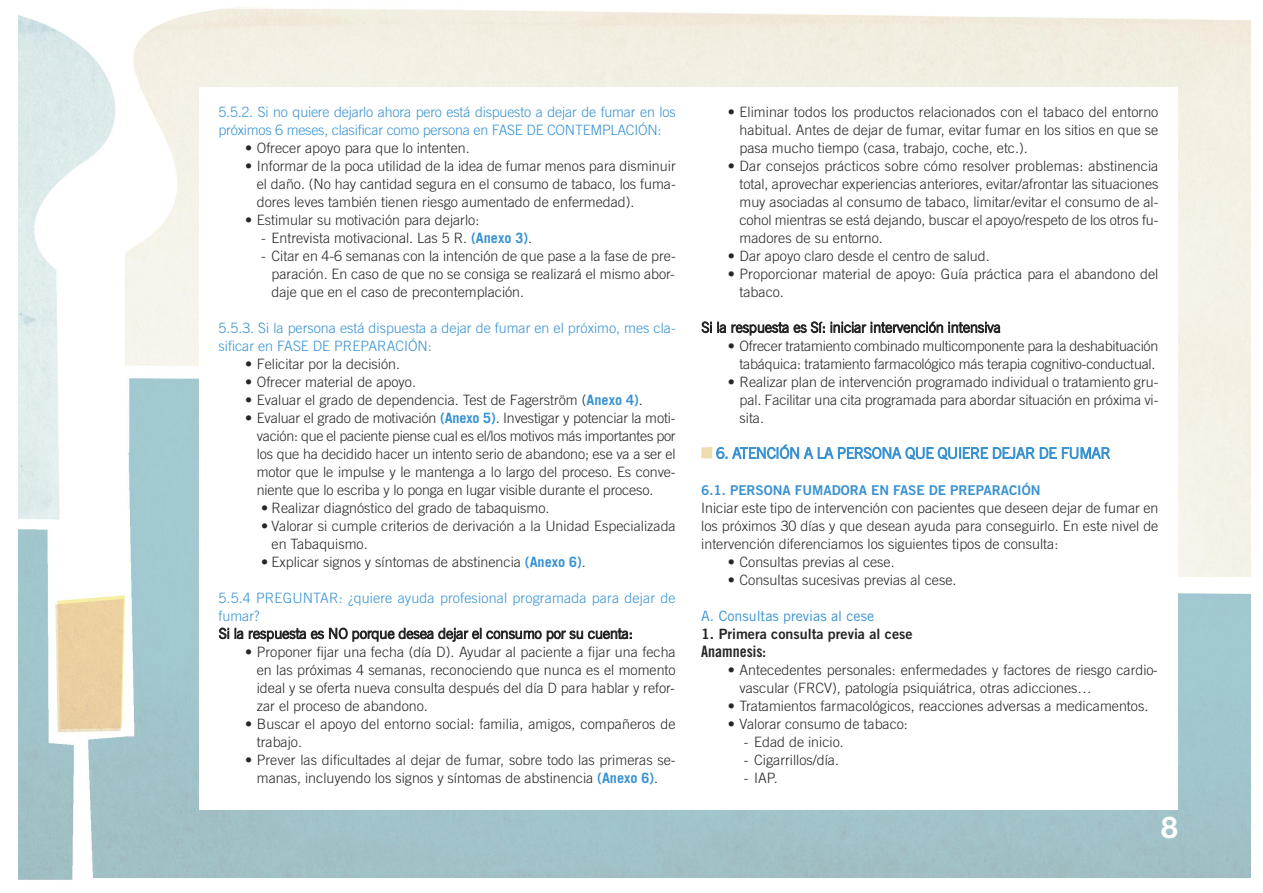
<style>
.page{position:relative;width:1263px;height:893px;background:#fff}
.page>*{position:absolute;margin:0;border:0;box-sizing:border-box;transform-origin:0 0}
.t1{font:700 30px "Helvetica Neue LT Std";color:#fff}
.t2{font:15.75px "Trade Gothic LT Std Bd Cn 20";color:#272627}
.t3{font:300 15px "Trade Gothic LT Std";letter-spacing:-.015em;color:#3892d2}
.t4{font:300 14.25px/18px "Trade Gothic LT Std";color:#272627;text-align:justify}
.t5{font:300 14.25px/18px "Trade Gothic LT Std";color:#3892d2}
.t6{font:14.25px "Trade Gothic LT Std Bd 2";color:#272627}
.t7{font:14.25px "Trade Gothic LT Std";color:#3892d2}
.t8{font:13.5px "Trade Gothic LT Std Bd 2";color:#3892d2}
.s1{font-weight:700;color:#3892d2}
</style>
<div class="page">
<img style="left:19px;top:7px;width:1231px;height:873px">
<div style="left:199px;top:87px;width:979px;height:723px;background:#fff"></div>
<svg style="left:701px;top:447px;width:11px;height:12px"></svg>
<p class="t5" style="left:219px;top:104px;width:459px">5.5.2. Si no quiere dejarlo ahora pero está dispuesto a dejar de fumar en los próximos 6 meses, clasificar como persona en FASE DE CONTEMPLACIÓN:</p>
<p class="t4" style="left:245px;top:140px;width:226px">• Ofrecer apoyo para que lo intenten.</p>
<p class="t4" style="left:257px;top:158px;width:420px;text-indent:-12px">• Informar de la poca utilidad de la idea de fumar menos para disminuir el daño. (No hay cantidad segura en el consumo de tabaco, los fuma&shy;dores leves también tienen riesgo aumentado de enfermedad).</p>
<p class="t4" style="left:245px;top:212px;width:236px">• Estimular su motivación para dejarlo:</p>
<p class="t4" style="left:261px;top:230px;width:272px">- Entrevista motivacional. Las 5 R. <span class="s1">(Anexo 3)</span>.</p>
<p class="t4" style="left:272px;top:248px;width:406px;text-indent:-10px">- Citar en 4-6 semanas con la intención de que pase a la fase de pre&shy;paración. En caso de que no se consiga se realizará el mismo abor&shy;daje que en el caso de precontemplación.</p>
<p class="t5" style="left:219px;top:320px;width:459px">5.5.3. Si la persona está dispuesta a dejar de fumar en el próximo, mes cla&shy;sificar en FASE DE PREPARACIÓN:</p>
<p class="t4" style="left:245px;top:356px;width:157px">• Felicitar por la decisión.</p>
<p class="t4" style="left:245px;top:374px;width:172px">• Ofrecer material de apoyo.</p>
<p class="t4" style="left:245px;top:392px;width:399px">• Evaluar el grado de dependencia. Test de Fagerström (<span class="s1">Anexo 4)</span>.</p>
<p class="t4" style="left:257px;top:410px;width:420px;text-indent:-12px">• Evaluar el grado de motivación <span class="s1">(Anexo 5)</span>. Investigar y potenciar la moti&shy;vación: que el paciente piense cual es el/los motivos más importantes por los que ha decidido hacer un intento serio de abandono; ese va a ser el motor que le impulse y le mantenga a lo largo del proceso. Es conve&shy;niente que lo escriba y lo ponga en lugar visible durante el proceso.</p>
<p class="t4" style="left:261px;top:500px;width:290px">• Realizar diagnóstico del grado de tabaquismo.</p>
<p class="t4" style="left:272px;top:518px;width:406px;text-indent:-10px">• Valorar si cumple criterios de derivación a la Unidad Especializada en Tabaquismo.</p>
<p class="t4" style="left:261px;top:554px;width:326px">• Explicar signos y síntomas de abstinencia <span class="s1">(Anexo 6)</span>.</p>
<p class="t5" style="left:219px;top:590px;width:459px">5.5.4 PREGUNTAR: ¿quiere ayuda profesional programada para dejar de fumar?</p>
<p class="t4" style="left:219px;top:626px;width:415px">Si la respuesta es NO porque desea dejar el consumo por su cuenta:</p>
<p class="t4" style="left:257px;top:644px;width:420px;text-indent:-12px">• Proponer fijar una fecha (día D). Ayudar al paciente a fijar una fecha en las próximas 4 semanas, reconociendo que nunca es el momento ideal y se oferta nueva consulta después del día D para hablar y refor&shy;zar el proceso de abandono.</p>
<p class="t4" style="left:257px;top:716px;width:420px;text-indent:-12px">• Buscar el apoyo del entorno social: familia, amigos, compañeros de trabajo.</p>
<p class="t4" style="left:245px;top:752px;width:432px;text-align:center">• Prever las dificultades al dejar de fumar, sobre todo las primeras se&shy;manas, incluyendo los signos y síntomas de abstinencia <span class="s1">(Anexo 6)</span>.</p>
<p class="t4" style="left:739px;top:104px;width:420px;text-indent:-12px">• Eliminar todos los productos relacionados con el tabaco del entorno habitual. Antes de dejar de fumar, evitar fumar en los sitios en que se pasa mucho tiempo (casa, trabajo, coche, etc.).</p>
<p class="t4" style="left:739px;top:158px;width:420px;text-indent:-12px">• Dar consejos prácticos sobre cómo resolver problemas: abstinencia total, aprovechar experiencias anteriores, evitar/afrontar las situaciones muy asociadas al consumo de tabaco, limitar/evitar el consumo de al&shy;cohol mientras se está dejando, buscar el apoyo/respeto de los otros fu&shy;madores de su entorno.</p>
<p class="t4" style="left:728px;top:248px;width:263px">• Dar apoyo claro desde el centro de salud.</p>
<p class="t4" style="left:739px;top:266px;width:420px;text-indent:-12px">• Proporcionar material de apoyo: Guía práctica para el abandono del tabaco.</p>
<p class="t4" style="left:701px;top:320px;width:301px">Si la respuesta es Sí: iniciar intervención intensiva</p>
<p class="t4" style="left:728px;top:338px;width:432px;text-align:right">• Ofrecer tratamiento combinado multicomponente para la deshabituación tabáquica: tratamiento farmacológico más terapia cognitivo-conductual.</p>
<p class="t4" style="left:739px;top:374px;width:420px;text-indent:-12px">• Realizar plan de intervención programado individual o tratamiento gru&shy;pal. Facilitar una cita programada para abordar situación en próxima vi&shy;sita.</p>
<p class="t3" style="left:716px;top:448px;width:396px">6. ATENCIÓN A LA PERSONA QUE QUIERE DEJAR DE FUMAR</p>
<p class="t8" style="left:701px;top:485px;width:341px">6.1. PERSONA FUMADORA EN FASE DE PREPARACIÓN</p>
<p class="t4" style="left:701px;top:500px;width:459px">Iniciar este tipo de intervención con pacientes que deseen dejar de fumar en los próximos 30 días y que desean ayuda para conseguirlo. En este nivel de intervención diferenciamos los siguientes tipos de consulta:</p>
<p class="t4" style="left:728px;top:554px;width:168px">• Consultas previas al cese.</p>
<p class="t4" style="left:728px;top:572px;width:230px">• Consultas sucesivas previas al cese.</p>
<p class="t7" style="left:701px;top:610px;width:174px">A. Consultas previas al cese</p>
<p class="t6" style="left:701px;top:628px;width:213px">1. Primera consulta previa al cese</p>
<p class="t2" style="left:701px;top:645px;width:66px">Anamnesis:</p>
<p class="t4" style="left:739px;top:662px;width:420px;text-indent:-12px">• Antecedentes personales: enfermedades y factores de riesgo cardio&shy;vascular (FRCV), patología psiquiátrica, otras adicciones…</p>
<p class="t4" style="left:728px;top:698px;width:422px">• Tratamientos farmacológicos, reacciones adversas a medicamentos.</p>
<p class="t4" style="left:728px;top:716px;width:182px">• Valorar consumo de tabaco:</p>
<p class="t4" style="left:744px;top:734px;width:101px">- Edad de inicio.</p>
<p class="t4" style="left:744px;top:752px;width:97px">- Cigarrillos/día.</p>
<p class="t4" style="left:744px;top:770px;width:35px">- IAP.</p>
<h1 class="t1" style="left:1161px;top:816px;width:18px">8</h1>
</div>
